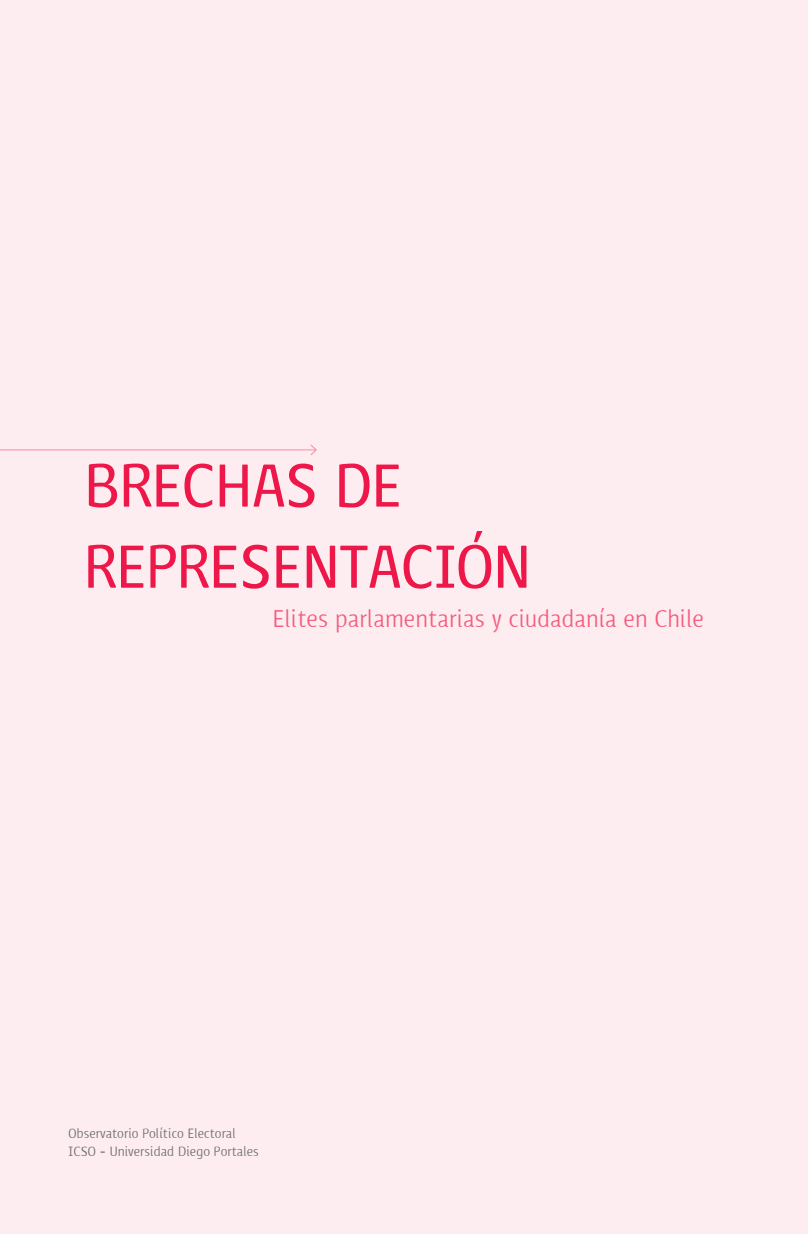
<style>
.page{position:relative;width:808px;height:1234px;background:#fff}
.page>*{position:absolute;margin:0;border:0;box-sizing:border-box;transform-origin:0 0}
.t1{font:67.5px/81px "TS Mapa";color:#ed1849}
.t2{font:27px "TS Mapa Ligera";color:#f35d7f}
.t3{font:15px/18px "TS Mapa Ligera";color:#6d6e71}
</style>
<div class="page">
<div style="left:0;top:0;width:808px;height:1233px;background:#feedf0"></div>
<hr style="left:0;top:449px;width:316px;height:1px;background:#f68ba4">
<svg style="left:310px;top:443px;width:7px;height:13px"></svg>
<h1 class="t1" style="left:85px;top:445px;width:448px">BRECHAS DE<br>REPRESENTACIÓN</h1>
<h2 class="t2" style="left:273px;top:604px;width:433px">Elites parlamentarias y ciudadanía en Chile</h2>
<p class="t3" style="left:69px;top:1124px;width:192px">Observatorio Político Electoral<br>ICSO - Universidad Diego Portales</p>
</div>
